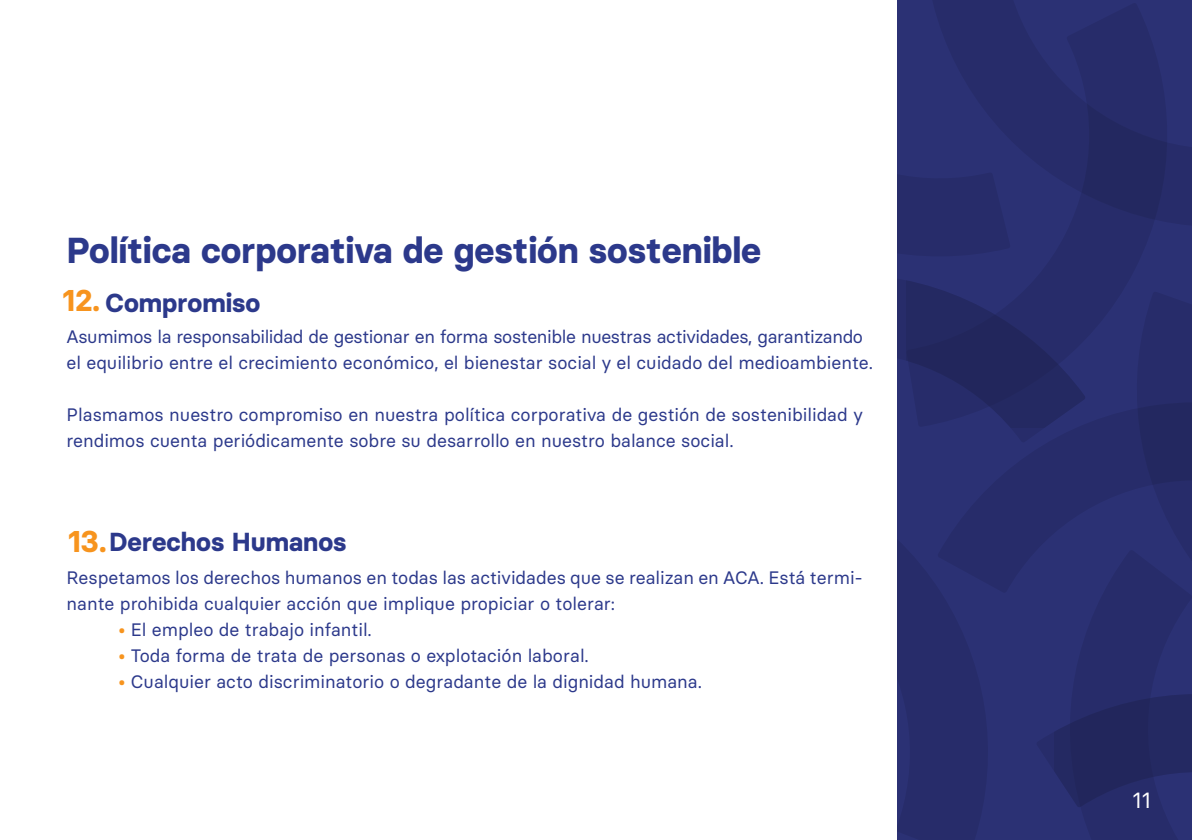
<style>
.page{position:relative;width:1192px;height:840px;background:#fff}
.page>*{position:absolute;margin:0;border:0;box-sizing:border-box;transform-origin:0 0}
.t1{font:700 36px "Basier Circle";color:#2c398b}
.t2{font:700 26px "Basier Circle";color:#2c398b}
.t3{font:22px "Basier Circle";color:#fff}
.t4{font:18px/26px "Basier Circle";color:#2c398b}
.t5{font:18px/26px "Basier Circle";letter-spacing:-.02em;color:#2c398b}
.s1{font-size:30px;color:#f7941e}
.s2{color:#f7941e}
</style>
<div class="page">
<svg style="left:1090px;top:0;width:101px;height:227px;background:#292f70"></svg>
<svg style="left:906px;top:3px;width:260px;height:271px;background:#262c69"></svg>
<svg style="left:897px;top:274px;width:294px;height:565px;background:#272d6c"></svg>
<svg style="left:897px;top:0;width:193px;height:256px;background:#282e6e"></svg>
<h1 class="t1" style="left:66px;top:228px;width:696px">Política corporativa de gestión sostenible</h1>
<h2 class="t2" style="left:63px;top:286px;width:199px"><span class="s1">12.</span> Compromiso</h2>
<p class="t5" style="left:66px;top:323px;width:808px">Asumimos la responsabilidad de gestionar en forma sostenible nuestras actividades, garantizando el equilibrio entre el crecimiento económico, el bienestar social y el cuidado del medioambiente.</p>
<p class="t4" style="left:66px;top:401px;width:797px">Plasmamos nuestro compromiso en nuestra política corporativa de gestión de sostenibilidad y rendimos cuenta periódicamente sobre su desarrollo en nuestro balance social.</p>
<h2 class="t2" style="left:68px;top:526px;width:280px"><span class="s1">13.</span>Derechos Humanos</h2>
<p class="t4" style="left:66px;top:564px;width:797px">Respetamos los derechos humanos en todas las actividades que se realizan en ACA. Está termi&shy;nante prohibida cualquier acción que implique propiciar o tolerar:</p>
<p class="t4" style="left:118px;top:616px;width:255px"><span class="s2">•</span> El empleo de trabajo infantil.</p>
<p class="t4" style="left:118px;top:642px;width:472px"><span class="s2">•</span> Toda forma de trata de personas o explotación laboral.</p>
<p class="t4" style="left:118px;top:668px;width:585px"><span class="s2">•</span> Cualquier acto discriminatorio o degradante de la dignidad humana.</p>
<p class="t3" style="left:1132px;top:786px;width:20px">11</p>
</div>
